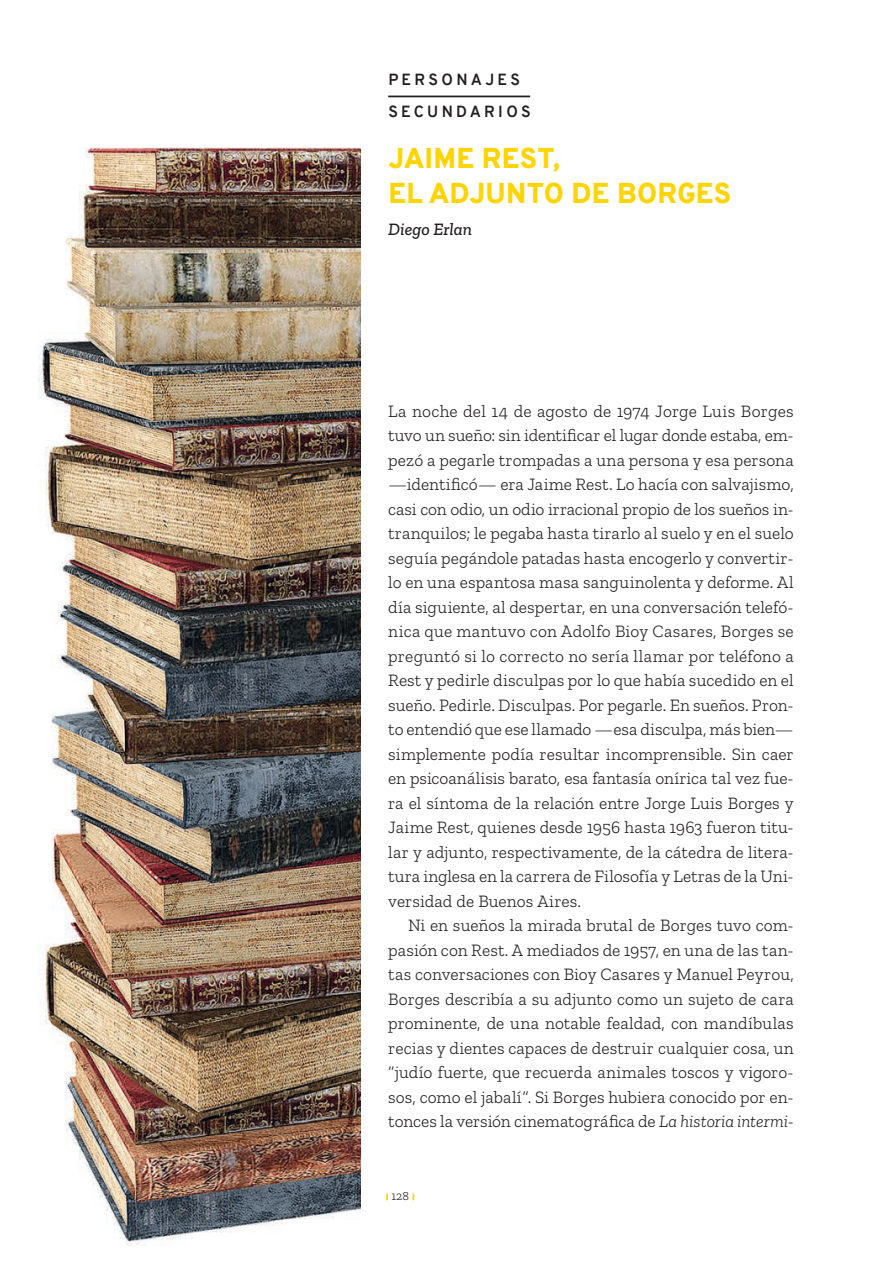
<style>
.page{position:relative;width:893px;height:1265px;background:#fff}
.page>*{position:absolute;margin:0;border:0;box-sizing:border-box;transform-origin:0 0}
.Título_general_Panóp{font:900 28px/35px "Overpass";letter-spacing:.01em;color:#fed503}
.Cuerpo_del_texto{font:300 17.5px/24.5px "Zilla Slab";color:#231f20;text-align:justify}
.Autor_panóptico{font:italic 500 17.5px "Zilla Slab";color:#231f20}
.t1{font:700 15.75px/31.5px "Overpass";letter-spacing:.21em;color:#231f20}
.t2{font:300 12.25px "Zilla Slab";color:#231f20}
.s1{font-style:italic}
</style>
<div class="page">
<svg style="left:386px;top:1193px;width:2px;height:7px"></svg>
<svg style="left:412px;top:1193px;width:2px;height:7px"></svg>
<hr style="left:388px;top:96px;width:142px;height:1px;background:#231f20">
<img style="left:38px;top:147px;width:322px;height:1099px">
<p class="t1" style="left:388px;top:64px;width:144px">PERSONAJES<br>SECUNDARIOS</p>
<p class="Título_general_Panóp" style="left:388px;top:141px;width:344px">JAIME REST,<br>EL ADJUNTO DE BORGES</p>
<p class="Autor_panóptico" style="left:388px;top:219px;width:85px">Diego Erlan</p>
<p class="Cuerpo_del_texto" style="left:388px;top:399px;width:407px">La noche del 14 de agosto de 1974 Jorge Luis Borges tuvo un sueño: sin identificar el lugar donde estaba, em&shy;pezó a pegarle trompadas a una persona y esa persona —identificó— era Jaime Rest. Lo hacía con salvajismo, casi con odio, un odio irracional propio de los sueños in&shy;tranquilos; le pegaba hasta tirarlo al suelo y en el suelo seguía pegándole patadas hasta encogerlo y convertir&shy;lo en una espantosa masa sanguinolenta y deforme. Al día siguiente, al despertar, en una conversación telefó&shy;nica que mantuvo con Adolfo Bioy Casares, Borges se preguntó si lo correcto no sería llamar por teléfono a Rest y pedirle disculpas por lo que había sucedido en el sueño. Pedirle. Disculpas. Por pegarle. En sueños. Pron&shy;to entendió que ese llamado —esa disculpa, más bien— simplemente podía resultar incomprensible. Sin caer en psicoanálisis barato, esa fantasía onírica tal vez fue&shy;ra el síntoma de la relación entre Jorge Luis Borges y Jaime Rest, quienes desde 1956 hasta 1963 fueron titu&shy;lar y adjunto, respectivamente, de la cátedra de litera&shy;tura inglesa en la carrera de Filosofía y Letras de la Uni&shy;versidad de Buenos Aires.</p>
<p class="Cuerpo_del_texto" style="left:388px;top:913px;width:407px;text-indent:20px">Ni en sueños la mirada brutal de Borges tuvo com&shy;pasión con Rest. A mediados de 1957, en una de las tan&shy;tas conversaciones con Bioy Casares y Manuel Peyrou, Borges describía a su adjunto como un sujeto de cara prominente, de una notable fealdad, con mandíbulas recias y dientes capaces de destruir cualquier cosa, un “judío fuerte, que recuerda animales toscos y vigoro&shy;sos, como el jabalí”. Si Borges hubiera conocido por en&shy;tonces la versión cinematográfica de <span class="s1">La historia intermi-</span></p>
<p class="t2" style="left:391px;top:1190px;width:19px">128</p>
</div>
